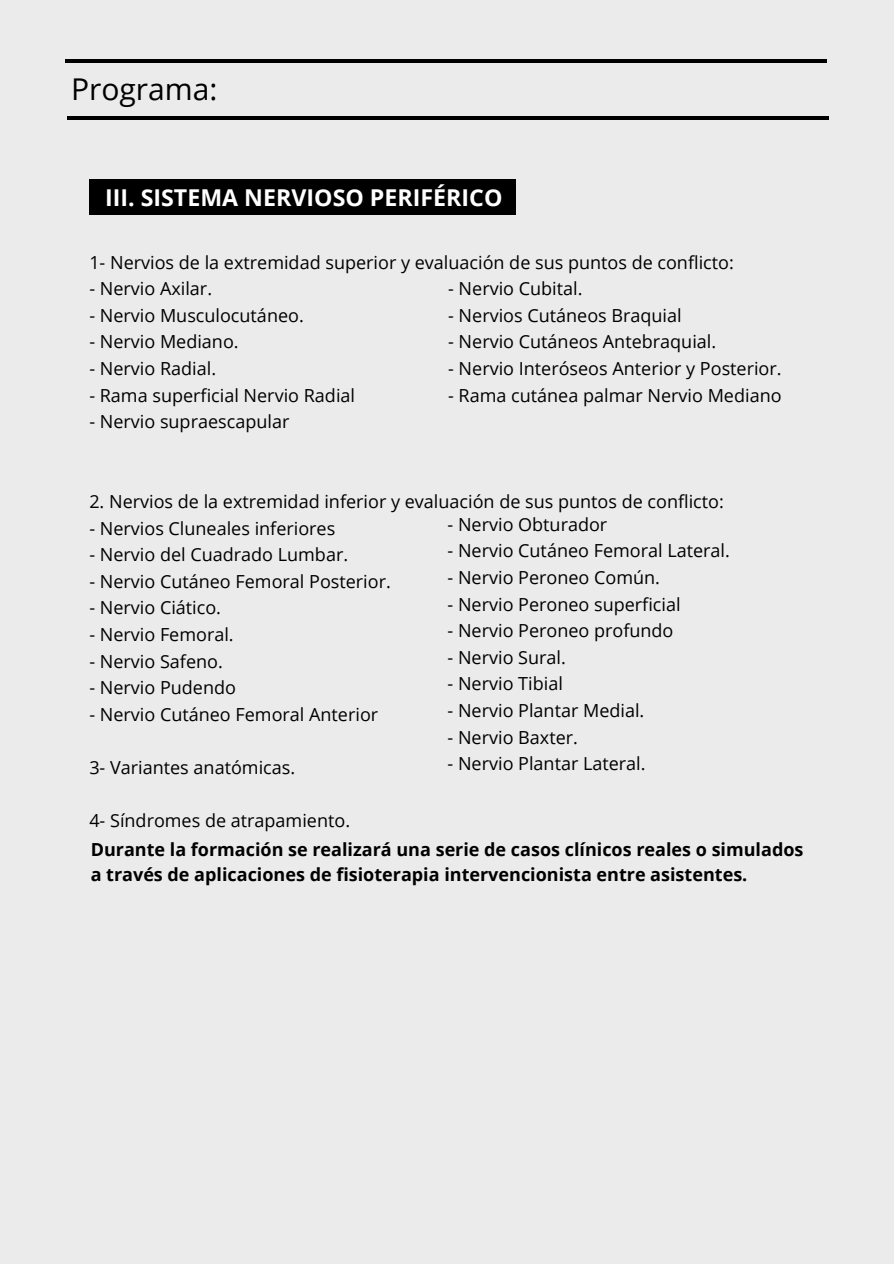
<style>
.page{position:relative;width:894px;height:1264px;background:#fff}
.page>*{position:absolute;margin:0;border:0;box-sizing:border-box;transform-origin:0 0}
.t1{font:30px "Open Sans";color:#000}
.t2{font:700 23.25px "Open Sans";color:#fff}
.t3{font:18px "Open Sans";color:#000}
.t4{font:700 18px/24.8px "Open Sans";color:#000}
</style>
<div class="page">
<div style="left:0;top:0;width:893px;height:1263px;background:#ebebeb"></div>
<hr style="left:65px;top:59px;width:761px;height:3px;background:#000">
<hr style="left:67px;top:117px;width:761px;height:3px;background:#000">
<div style="left:89px;top:179px;width:426px;height:36px;background:#000"></div>
<h1 class="t1" style="left:71px;top:68px;width:148px">Programa:</h1>
<h3 class="t2" style="left:105px;top:181px;width:399px">III. SISTEMA NERVIOSO PERIFÉRICO</h3>
<p class="t3" style="left:89px;top:249px;width:645px">1- Nervios de la extremidad superior y evaluación de sus puntos de conflicto:</p>
<p class="t3" style="left:89px;top:276px;width:124px">- Nervio Axilar.</p>
<p class="t3" style="left:89px;top:302px;width:216px">- Nervio Musculocutáneo.</p>
<p class="t3" style="left:89px;top:329px;width:151px">- Nervio Mediano.</p>
<p class="t3" style="left:89px;top:356px;width:128px">- Nervio Radial.</p>
<p class="t3" style="left:89px;top:382px;width:267px">- Rama superficial Nervio Radial</p>
<p class="t3" style="left:89px;top:409px;width:201px">- Nervio supraescapular</p>
<p class="t3" style="left:448px;top:276px;width:136px">- Nervio Cubital.</p>
<p class="t3" style="left:448px;top:302px;width:235px">- Nervios Cutáneos Braquial</p>
<p class="t3" style="left:448px;top:329px;width:269px">- Nervio Cutáneos Antebraquial.</p>
<p class="t3" style="left:448px;top:356px;width:335px">- Nervio Interóseos Anterior y Posterior.</p>
<p class="t3" style="left:448px;top:382px;width:335px">- Rama cutánea palmar Nervio Mediano</p>
<p class="t3" style="left:89px;top:488px;width:636px">2. Nervios de la extremidad inferior y evaluación de sus puntos de conflicto:</p>
<p class="t3" style="left:89px;top:515px;width:247px">- Nervios Cluneales inferiores</p>
<p class="t3" style="left:89px;top:542px;width:260px">- Nervio del Cuadrado Lumbar.</p>
<p class="t3" style="left:89px;top:568px;width:303px">- Nervio Cutáneo Femoral Posterior.</p>
<p class="t3" style="left:89px;top:595px;width:133px">- Nervio Ciático.</p>
<p class="t3" style="left:89px;top:621px;width:146px">- Nervio Femoral.</p>
<p class="t3" style="left:89px;top:648px;width:135px">- Nervio Safeno.</p>
<p class="t3" style="left:89px;top:675px;width:148px">- Nervio Pudendo</p>
<p class="t3" style="left:89px;top:701px;width:290px">- Nervio Cutáneo Femoral Anterior</p>
<p class="t3" style="left:89px;top:754px;width:207px">3- Variantes anatómicas.</p>
<p class="t3" style="left:89px;top:807px;width:262px">4- Síndromes de atrapamiento.</p>
<p class="t3" style="left:447px;top:511px;width:161px">- Nervio Obturador</p>
<p class="t3" style="left:447px;top:538px;width:284px">- Nervio Cutáneo Femoral Lateral.</p>
<p class="t3" style="left:447px;top:564px;width:214px">- Nervio Peroneo Común.</p>
<p class="t3" style="left:447px;top:591px;width:234px">- Nervio Peroneo superficial</p>
<p class="t3" style="left:447px;top:618px;width:227px">- Nervio Peroneo profundo</p>
<p class="t3" style="left:447px;top:644px;width:120px">- Nervio Sural.</p>
<p class="t3" style="left:447px;top:671px;width:117px">- Nervio Tibial</p>
<p class="t3" style="left:447px;top:697px;width:198px">- Nervio Plantar Medial.</p>
<p class="t3" style="left:447px;top:724px;width:132px">- Nervio Baxter.</p>
<p class="t3" style="left:447px;top:751px;width:199px">- Nervio Plantar Lateral.</p>
<h2 class="t4" style="left:91px;top:836px;width:714px">Durante la formación se realizará una serie de casos clínicos reales o simulados a través de aplicaciones de fisioterapia intervencionista entre asistentes.</h2>
</div>
